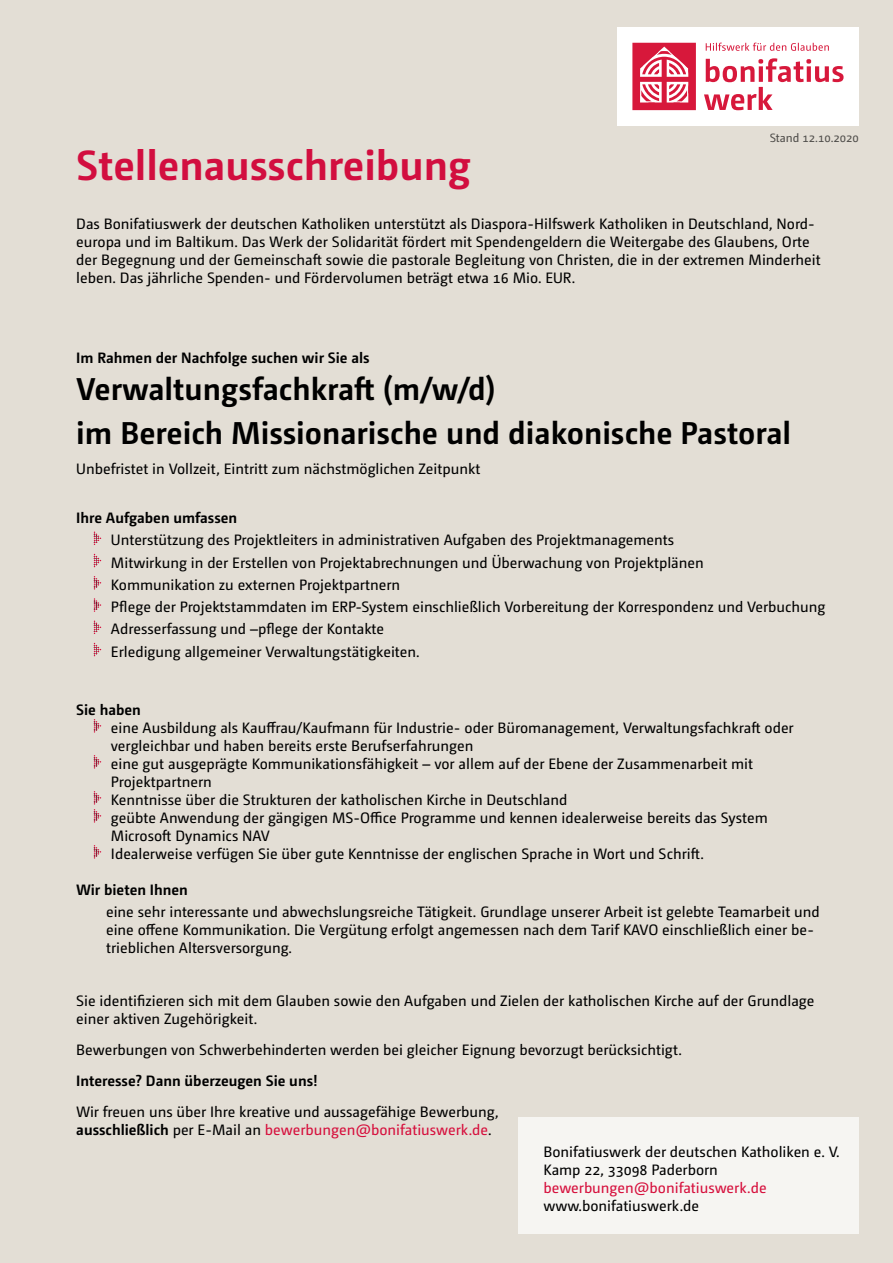
<style>
.page{position:relative;width:893px;height:1263px;background:#e3ded5}
.page>*{position:absolute;margin:0;border:0;box-sizing:border-box;transform-origin:0 0}
.t1{font:700 42px "Camingo Dos Pro";color:#d20e3f}
.t2{font:700 31.5px/43.2px "Camingo Dos Pro";color:#000}
.t3{font:15px/18px "Camingo Dos Pro";color:#000}
.t4{font:700 15px "Camingo Dos Pro";color:#000}
.t5{font:15px "Camingo Dos Pro";color:#d60f3c}
.t6{font:12px "Camingo Dos Pro";color:#000}
.s1{font-weight:700}
.s2{color:#d60f3c}
</style>
<div class="page">
<svg style="left:93px;top:531px;width:8px;height:14px"></svg>
<svg style="left:93px;top:553px;width:8px;height:14px"></svg>
<svg style="left:93px;top:576px;width:8px;height:13px"></svg>
<svg style="left:93px;top:598px;width:8px;height:14px"></svg>
<svg style="left:93px;top:620px;width:8px;height:14px"></svg>
<svg style="left:93px;top:642px;width:8px;height:14px"></svg>
<svg style="left:93px;top:719px;width:8px;height:13px"></svg>
<svg style="left:93px;top:755px;width:8px;height:13px"></svg>
<svg style="left:93px;top:791px;width:8px;height:31px"></svg>
<svg style="left:93px;top:845px;width:8px;height:13px"></svg>
<div style="left:617px;top:27px;width:242px;height:99px;background:#fff"></div>
<svg style="left:704px;top:58px;width:140px;height:52px"></svg>
<svg style="left:706px;top:43px;width:123px;height:8px"></svg>
<svg style="left:632px;top:43px;width:64px;height:67px"></svg>
<div style="left:519px;top:1117px;width:340px;height:116px;background:#f6f5f2"></div>
<p class="t6" style="left:769px;top:131px;width:91px">Stand 12.10.2020</p>
<h1 class="t1" style="left:76px;top:140px;width:396px">Stellenausschreibung</h1>
<p class="t3" style="left:76px;top:215px;width:746px">Das Bonifatiuswerk der deutschen Katholiken unterstützt als Diaspora-Hilfswerk Katholiken in Deutschland, Nord&shy;europa und im Baltikum. Das Werk der Solidarität fördert mit Spendengeldern die Weitergabe des Glaubens, Orte der Begegnung und der Gemeinschaft sowie die pastorale Begleitung von Christen, die in der extremen Minderheit leben. Das jährliche Spenden- und Fördervolumen beträgt etwa 16 Mio. EUR.</p>
<p class="t4" style="left:76px;top:348px;width:295px">Im Rahmen der Nachfolge suchen wir Sie als</p>
<h2 class="t2" style="left:76px;top:367px;width:716px">Verwaltungsfachkraft (m/w/d)<br>im Bereich Missionarische und diakonische Pastoral</h2>
<p class="t3" style="left:76px;top:460px;width:406px">Unbefristet in Vollzeit, Eintritt zum nächstmöglichen Zeitpunkt</p>
<p class="t4" style="left:76px;top:509px;width:162px">Ihre Aufgaben umfassen</p>
<p class="t3" style="left:111px;top:529px;width:716px;line-height:22.2px">Unterstützung des Projektleiters in administrativen Aufgaben des Projektmanagements<br>Mitwirkung in der Erstellen von Projektabrechnungen und Überwachung von Projektplänen<br>Kommunikation zu externen Projektpartnern<br>Pflege der Projektstammdaten im ERP-System einschließlich Vorbereitung der Korrespondenz und Verbuchung Adresserfassung und –pflege der Kontakte<br>Erledigung allgemeiner Verwaltungstätigkeiten.</p>
<p class="t4" style="left:76px;top:701px;width:66px">Sie haben</p>
<p class="t3" style="left:111px;top:719px;width:684px">eine Ausbildung als Kauffrau/Kaufmann für Industrie- oder Büromanagement, Verwaltungsfachkraft oder vergleichbar und haben bereits erste Berufserfahrungen<br>eine gut ausgeprägte Kommunikationsfähigkeit – vor allem auf der Ebene der Zusammenarbeit mit Projektpartnern<br>Kenntnisse über die Strukturen der katholischen Kirche in Deutschland<br>geübte Anwendung der gängigen MS-Office Programme und kennen idealerweise bereits das System Microsoft Dynamics NAV<br>Idealerweise verfügen Sie über gute Kenntnisse der englischen Sprache in Wort und Schrift.</p>
<p class="t4" style="left:76px;top:881px;width:113px">Wir bieten Ihnen</p>
<p class="t3" style="left:106px;top:903px;width:715px">eine sehr interessante und abwechslungsreiche Tätigkeit. Grundlage unserer Arbeit ist gelebte Teamarbeit und eine offene Kommunikation. Die Vergütung erfolgt angemessen nach dem Tarif KAVO einschließlich einer be&shy;trieblichen Altersversorgung.</p>
<p class="t3" style="left:76px;top:992px;width:740px">Sie identifizieren sich mit dem Glauben sowie den Aufgaben und Zielen der katholischen Kirche auf der Grundlage einer aktiven Zugehörigkeit.</p>
<p class="t3" style="left:76px;top:1041px;width:607px">Bewerbungen von Schwerbehinderten werden bei gleicher Eignung bevorzugt berücksichtigt.</p>
<p class="t4" style="left:76px;top:1071px;width:243px">Interesse? Dann überzeugen Sie uns!</p>
<p class="t3" style="left:76px;top:1102px;width:424px">Wir freuen uns über Ihre kreative und aussagefähige Bewerbung, <span class="s1">ausschließlich</span> per E-Mail an <span class="s2">bewerbungen@bonifatiuswerk.de</span>.</p>
<p class="t3" style="left:543px;top:1143px;width:298px">Bonifatiuswerk der deutschen Katholiken e. V.<br>Kamp 22, 33098 Paderborn</p>
<p class="t5" style="left:543px;top:1179px;width:225px">bewerbungen@bonifatiuswerk.de</p>
<p class="t3" style="left:543px;top:1197px;width:157px">www.bonifatiuswerk.de</p>
</div>
